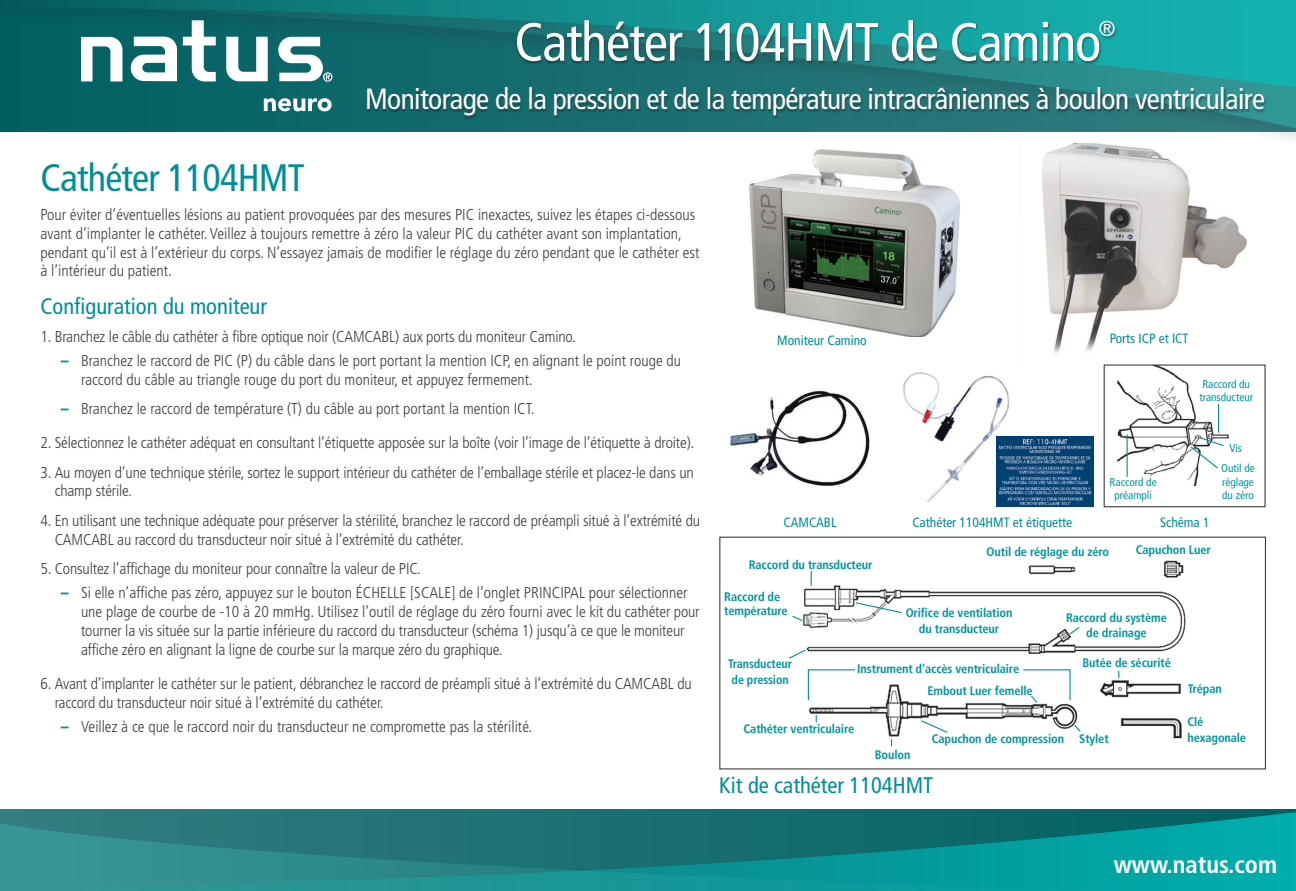
<style>
.page{position:relative;width:1296px;height:891px;background:#fff}
.page>*{position:absolute;margin:0;border:0;box-sizing:border-box;transform-origin:0 0}
.t1{font:condensed 54px "Frutiger LT Std";letter-spacing:-.02em;color:#fff}
.t2{font:condensed 38.25px "Frutiger LT Std";letter-spacing:-.02em;color:#008e96}
.t3{font:condensed 29.25px "Frutiger LT Std";letter-spacing:-.02em;color:#fff}
.t4{font:700 condensed 24.53px "Frutiger LT Std";color:#fff}
.t5{font:condensed 22.5px "Frutiger LT Std";color:#008e96}
.t6{font:condensed 21.6px "Frutiger LT Std";color:#fff}
.t7{font:300 condensed 15.75px/18.9px "Frutiger LT Std";letter-spacing:-.01em;color:#3e3e3f}
.t8{font:condensed 13.5px "Frutiger LT Std";color:#008e96}
.t9{font:700 condensed 12.38px/15.8px "Frutiger LT Std";letter-spacing:-.01em;color:#00959e}
.t10{font:condensed 11.25px/13.5px "Frutiger LT Std";color:#00959e}
.s1{font-weight:900;color:#008e96}
</style>
<div class="page">
<svg style="left:19px;top:810px;width:1277px;height:9px;background:#196f72"></svg>
<svg style="left:0;top:819px;width:1296px;height:72px;background:#18888a"></svg>
<svg style="left:0;top:0;width:1296px;height:134px;background:#298586"></svg>
<div style="left:719px;top:537px;width:547px;height:233px;border:1px solid #3e3e3f"></div>
<img style="left:803px;top:561px;width:383px;height:186px">
<div style="left:367px;top:20px;width:900px;height:99px;background:#231f20;opacity:.5"></div>
<img style="left:749px;top:149px;width:211px;height:187px">
<img style="left:1042px;top:143px;width:205px;height:231px">
<img style="left:730px;top:390px;width:140px;height:97px">
<div style="left:897px;top:369px;width:155px;height:137px;background:#fff"></div>
<img style="left:903px;top:372px;width:123px;height:134px">
<div style="left:1104px;top:365px;width:161px;height:142px;background:#fff"></div>
<img style="left:1117px;top:366px;width:112px;height:120px">
<div style="left:1104px;top:364px;width:162px;height:143px;border:1px solid #3e3e3f"></div>
<svg style="left:1190px;top:405px;width:35px;height:64px"></svg>
<hr style="left:1127px;top:435px;width:1px;height:42px;background:#008e96">
<svg style="left:920px;top:719px;width:28px;height:15px"></svg>
<svg style="left:811px;top:571px;width:1px;height:15px"></svg>
<svg style="left:1069px;top:626px;width:11px;height:9px"></svg>
<svg style="left:855px;top:602px;width:48px;height:12px"></svg>
<svg style="left:789px;top:649px;width:18px;height:11px"></svg>
<svg style="left:1022px;top:669px;width:49px;height:35px"></svg>
<svg style="left:807px;top:669px;width:49px;height:32px"></svg>
<svg style="left:1073px;top:724px;width:8px;height:9px"></svg>
<svg style="left:792px;top:616px;width:11px;height:5px"></svg>
<img style="left:997px;top:437px;width:97px;height:69px">
<h1 class="t1" style="left:514px;top:11px;width:588px">Cathéter 1104HMT de Camino</h1>
<h3 class="t6" style="left:1098px;top:16px;width:19px">®</h3>
<h3 class="t3" style="left:365px;top:82px;width:901px">Monitorage de la pression et de la température intracrâniennes à boulon ventriculaire</h3>
<h2 class="t2" style="left:40px;top:155px;width:266px">Cathéter 1104HMT</h2>
<p class="t7" style="left:40px;top:205px;width:661px">Pour éviter d’éventuelles lésions au patient provoquées par des mesures PIC inexactes, suivez les étapes ci-dessous avant d’implanter le cathéter. Veillez à toujours remettre à zéro la valeur PIC du cathéter avant son implantation, pendant qu’il est à l’extérieur du corps. N’essayez jamais de modifier le réglage du zéro pendant que le cathéter est à l’intérieur du patient.</p>
<h3 class="t5" style="left:40px;top:293px;width:228px">Configuration du moniteur</h3>
<p class="t7" style="left:40px;top:327px;width:537px">1. Branchez le câble du cathéter à fibre optique noir (CAMCABL) aux ports du moniteur Camino.</p>
<p class="t7" style="left:81px;top:351px;width:602px;text-indent:-20px"><span class="s1">–</span> Branchez le raccord de PIC (P) du câble dans le port portant la mention ICP, en alignant le point rouge du raccord du câble au triangle rouge du port du moniteur, et appuyez fermement.</p>
<p class="t7" style="left:61px;top:399px;width:475px"><span class="s1">–</span> Branchez le raccord de température (T) du câble au port portant la mention ICT.</p>
<p class="t7" style="left:41px;top:433px;width:655px">2. Sélectionnez le cathéter adéquat en consultant l’étiquette apposée sur la boîte (voir l’image de l’étiquette à droite).</p>
<p class="t7" style="left:55px;top:463px;width:641px;text-indent:-14px">3. Au moyen d’une technique stérile, sortez le support intérieur du cathéter de l’emballage stérile et placez-le dans un champ stérile.</p>
<p class="t7" style="left:55px;top:511px;width:647px;text-indent:-14px">4. En utilisant une technique adéquate pour préserver la stérilité, branchez le raccord de préampli situé à l’extrémité du<br>CAMCABL au raccord du transducteur noir situé à l’extrémité du cathéter.</p>
<p class="t7" style="left:41px;top:560px;width:382px">5. Consultez l’affichage du moniteur pour connaître la valeur de PIC.</p>
<p class="t7" style="left:81px;top:584px;width:620px;text-indent:-20px"><span class="s1">–</span> Si elle n’affiche pas zéro, appuyez sur le bouton ÉCHELLE [SCALE] de l’onglet PRINCIPAL pour sélectionner une plage de courbe de -10 à 20 mmHg. Utilisez l’outil de réglage du zéro fourni avec le kit du cathéter pour tourner la vis située sur la partie inférieure du raccord du transducteur (schéma 1) jusqu’à ce que le moniteur affiche zéro en alignant la ligne de courbe sur la marque zéro du graphique.</p>
<p class="t7" style="left:55px;top:675px;width:639px;text-indent:-14px">6. Avant d’implanter le cathéter sur le patient, débranchez le raccord de préampli situé à l’extrémité du CAMCABL du raccord du transducteur noir situé à l’extrémité du cathéter.</p>
<p class="t7" style="left:61px;top:718px;width:473px"><span class="s1">–</span> Veillez à ce que le raccord noir du transducteur ne compromette pas la stérilité.</p>
<p class="t8" style="left:777px;top:333px;width:91px">Moniteur Camino</p>
<p class="t8" style="left:1110px;top:330px;width:80px">Ports ICP et ICT</p>
<p class="t10" style="left:1199px;top:377px;width:55px">Raccord du transducteur</p>
<p class="t10" style="left:1110px;top:475px;width:49px;text-align:center">Raccord de préampli</p>
<p class="t10" style="left:1229px;top:442px;width:14px">Vis</p>
<p class="t10" style="left:1221px;top:462px;width:35px;text-align:justify">Outil de réglage du zéro</p>
<p class="t8" style="left:783px;top:514px;width:55px">CAMCABL</p>
<p class="t8" style="left:912px;top:514px;width:161px">Cathéter 1104HMT et étiquette</p>
<p class="t8" style="left:1160px;top:514px;width:51px">Schéma 1</p>
<p class="t9" style="left:749px;top:556px;width:125px">Raccord du transducteur</p>
<p class="t9" style="left:1136px;top:542px;width:77px">Capuchon Luer</p>
<p class="t9" style="left:987px;top:544px;width:124px">Outil de réglage du zéro</p>
<p class="t9" style="left:724px;top:590px;width:65px;line-height:13.5px">Raccord de température</p>
<p class="t9" style="left:728px;top:656px;width:65px">Transducteur de pression</p>
<p class="t9" style="left:906px;top:605px;width:108px;text-align:center">Orifice de ventilation du transducteur</p>
<p class="t9" style="left:857px;top:661px;width:163px">Instrument d’accès ventriculaire</p>
<p class="t9" style="left:927px;top:683px;width:107px">Embout Luer femelle</p>
<p class="t9" style="left:1066px;top:610px;width:102px;text-align:center">Raccord du système de drainage</p>
<p class="t9" style="left:1083px;top:655px;width:90px">Butée de sécurité</p>
<p class="t9" style="left:744px;top:721px;width:112px">Cathéter ventriculaire</p>
<p class="t9" style="left:875px;top:747px;width:37px">Boulon</p>
<p class="t9" style="left:932px;top:731px;width:134px">Capuchon de compression</p>
<h3 class="t5" style="left:719px;top:772px;width:215px">Kit de cathéter 1104HMT</h3>
<p class="t9" style="left:1079px;top:731px;width:31px">Stylet</p>
<p class="t9" style="left:1188px;top:681px;width:35px">Trépan</p>
<p class="t9" style="left:1187px;top:714px;width:60px">Clé hexagonale</p>
<h3 class="t4" style="left:1114px;top:850px;width:165px">www.natus.com</h3>
</div>
